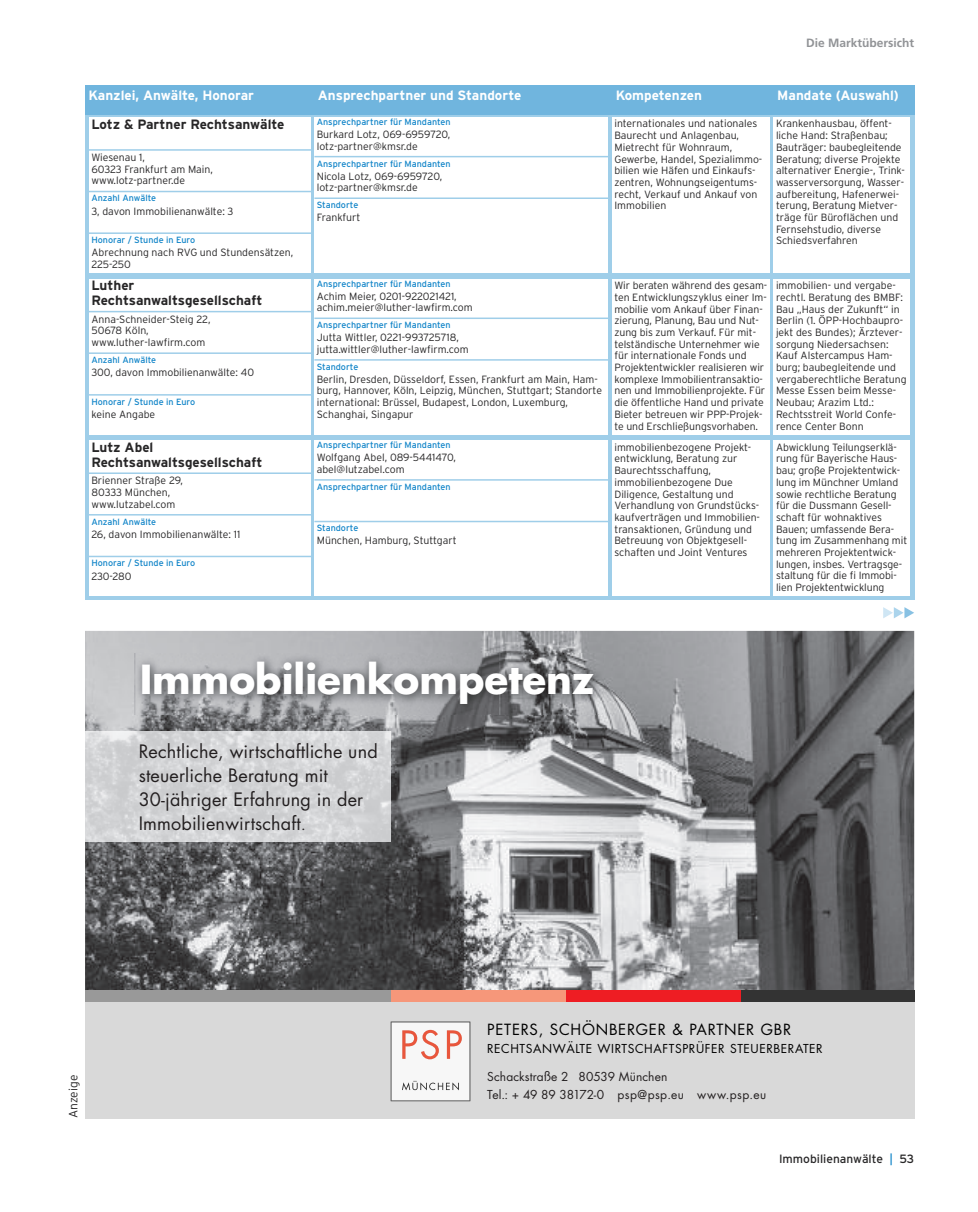
<style>
.page{position:relative;width:978px;height:1212px;background:#fff}
.page>*{position:absolute;margin:0;border:0;box-sizing:border-box;transform-origin:0 0}
.t1{font:700 39px "Futura";color:#fff}
.t2{font:18px/24px "Futura";letter-spacing:.01em;color:#231f20}
.t3{font:15px "Futura";letter-spacing:.05em;color:#000}
.t4{font:700 13.5px/15px "Interstate";color:#272627}
.t5{font:700 13.5px "Interstate";color:#fff}
.t6{font:12px/18px "Futura";letter-spacing:.01em;color:#231f20}
.t7{font:12px "Futura";letter-spacing:.05em;color:#000}
.t8{font:12px "Interstate";color:#272627}
.t9{font:700 12px "Frutiger";color:#919396}
.t10{font:300 12px "Interstate";color:#272627}
.t11{font:300 10.5px/11.7px "Interstate";color:#272627}
.t12{font:9px "Interstate";color:#1084c8}
.s1{font-size:15px}
.s2{color:#1084c8}
</style>
<div class="page">
<div style="left:85px;top:114px;width:829px;height:162px;background:#9fcee9"></div>
<div style="left:89px;top:117px;width:221px;height:156px;background:#fff"></div>
<div style="left:315px;top:117px;width:293px;height:156px;background:#fff"></div>
<div style="left:612px;top:117px;width:158px;height:156px;background:#fff"></div>
<div style="left:774px;top:117px;width:136px;height:156px;background:#fff"></div>
<div style="left:85px;top:85px;width:829px;height:29px;background:#70b5de"></div>
<hr style="left:87px;top:149px;width:226px;height:2px;background:#9fcee9">
<hr style="left:87px;top:232px;width:226px;height:2px;background:#9fcee9">
<hr style="left:87px;top:191px;width:226px;height:1px;background:#9fcee9">
<hr style="left:314px;top:156px;width:296px;height:1px;background:#9fcee9">
<hr style="left:314px;top:197px;width:296px;height:2px;background:#9fcee9">
<svg style="left:85px;top:276px;width:829px;height:162px;background:#acd4ec"></svg>
<div style="left:89px;top:279px;width:221px;height:155px;background:#fff"></div>
<div style="left:315px;top:279px;width:293px;height:155px;background:#fff"></div>
<div style="left:612px;top:279px;width:158px;height:155px;background:#fff"></div>
<div style="left:774px;top:279px;width:136px;height:155px;background:#fff"></div>
<hr style="left:87px;top:311px;width:226px;height:1px;background:#9fcee9">
<hr style="left:87px;top:394px;width:226px;height:2px;background:#9fcee9">
<hr style="left:87px;top:352px;width:226px;height:2px;background:#9fcee9">
<hr style="left:314px;top:318px;width:296px;height:1px;background:#9fcee9">
<hr style="left:314px;top:359px;width:296px;height:2px;background:#9fcee9">
<div style="left:85px;top:438px;width:829px;height:161px;background:#9fcee9"></div>
<div style="left:89px;top:440px;width:221px;height:156px;background:#fff"></div>
<div style="left:315px;top:440px;width:293px;height:156px;background:#fff"></div>
<div style="left:612px;top:440px;width:158px;height:156px;background:#fff"></div>
<div style="left:774px;top:440px;width:136px;height:156px;background:#fff"></div>
<hr style="left:87px;top:472px;width:226px;height:2px;background:#9fcee9">
<hr style="left:87px;top:556px;width:226px;height:1px;background:#9fcee9">
<hr style="left:87px;top:514px;width:226px;height:1px;background:#9fcee9">
<hr style="left:314px;top:479px;width:296px;height:2px;background:#9fcee9">
<hr style="left:314px;top:521px;width:296px;height:1px;background:#9fcee9">
<svg style="left:883px;top:607px;width:31px;height:11px"></svg>
<img style="left:85px;top:631px;width:829px;height:360px">
<div style="left:85px;top:1002px;width:829px;height:116px;background:#d9d9d9"></div>
<div style="left:740px;top:991px;width:174px;height:11px;background:#333"></div>
<div style="left:565px;top:991px;width:175px;height:11px;background:#ee1d23"></div>
<div style="left:85px;top:991px;width:307px;height:11px;background:#999"></div>
<svg style="left:391px;top:1021px;width:79px;height:80px;background:#ecdfdd"></svg>
<img style="left:135px;top:654px;width:469px;height:61px">
<img style="left:85px;top:732px;width:306px;height:109px">
<div style="left:391px;top:991px;width:174px;height:11px;background:#f6977a"></div>
<p class="t9" style="left:806px;top:38px;width:109px">Die Marktübersicht</p>
<p class="t5" style="left:88px;top:88px;width:167px">Kanzlei, Anwälte, Honorar</p>
<p class="t5" style="left:318px;top:88px;width:205px">Ansprechpartner und Standorte</p>
<p class="t5" style="left:616px;top:88px;width:88px">Kompetenzen</p>
<p class="t5" style="left:777px;top:88px;width:123px">Mandate (Auswahl)</p>
<p class="t4" style="left:91px;top:117px;width:194px">Lotz &amp; Partner Rechtsanwälte</p>
<p class="t11" style="left:91px;top:152px;width:123px">Wiesenau 1,<br>60323 Frankfurt am Main, www.lotz-partner.de</p>
<p class="t11" style="left:91px;top:205px;width:144px">3, davon Immobilienanwälte: 3</p>
<p class="t11" style="left:91px;top:247px;width:203px">Abrechnung nach RVG und Stundensätzen,<br>225-250</p>
<p class="t12" style="left:91px;top:193px;width:66px">Anzahl Anwälte</p>
<p class="t12" style="left:91px;top:235px;width:105px">Honorar / Stunde in Euro</p>
<p class="t4" style="left:91px;top:278px;width:172px">Luther<br>Rechtsanwaltsgesellschaft</p>
<p class="t11" style="left:91px;top:313px;width:121px">Anna-Schneider-Steig 22,<br>50678 Köln, www.luther-lawfirm.com</p>
<p class="t11" style="left:91px;top:367px;width:164px">300, davon Immobilienanwälte: 40</p>
<p class="t11" style="left:91px;top:408px;width:65px">keine Angabe</p>
<p class="t12" style="left:91px;top:355px;width:66px">Anzahl Anwälte</p>
<p class="t12" style="left:91px;top:396px;width:105px">Honorar / Stunde in Euro</p>
<p class="t4" style="left:91px;top:440px;width:172px">Lutz Abel<br>Rechtsanwaltsgesellschaft</p>
<p class="t11" style="left:91px;top:475px;width:93px">Brienner Straße 29,<br>80333 München, www.lutzabel.com</p>
<p class="t11" style="left:91px;top:528px;width:150px">26, davon Immobilienanwälte: 11</p>
<p class="t11" style="left:91px;top:570px;width:42px">230-280</p>
<p class="t12" style="left:91px;top:516px;width:66px">Anzahl Anwälte</p>
<p class="t12" style="left:91px;top:558px;width:105px">Honorar / Stunde in Euro</p>
<p class="t12" style="left:317px;top:117px;width:135px">Ansprechpartner für Mandanten</p>
<p class="t11" style="left:317px;top:129px;width:135px">Burkard Lotz, 069-6959720, lotz-partner@kmsr.de</p>
<p class="t11" style="left:317px;top:170px;width:127px">Nicola Lotz, 069-6959720, lotz-partner@kmsr.de</p>
<p class="t12" style="left:317px;top:158px;width:135px">Ansprechpartner für Mandanten</p>
<p class="t12" style="left:317px;top:200px;width:43px">Standorte</p>
<p class="t11" style="left:317px;top:212px;width:45px">Frankfurt</p>
<p class="t11" style="left:614px;top:118px;width:149px">internationales und nationales<br>Baurecht und Anlagenbau,<br>Mietrecht für Wohnraum,<br>Gewerbe, Handel, Spezialimmo&shy;bilien wie Häfen und Einkaufs&shy;zentren, Wohnungseigentums&shy;recht, Verkauf und Ankauf von<br>Immobilien</p>
<p class="t11" style="left:776px;top:118px;width:130px">Krankenhausbau, öffent&shy;liche Hand: Straßenbau;<br>Bauträger: baubegleitende<br>Beratung; diverse Projekte alternativer Energie-, Trink&shy;wasserversorgung, Wasser&shy;aufbereitung, Hafenerwei&shy;terung, Beratung Mietver&shy;träge für Büroflächen und<br>Fernsehstudio, diverse<br>Schiedsverfahren</p>
<p class="t12" style="left:317px;top:278px;width:135px">Ansprechpartner für Mandanten</p>
<p class="t11" style="left:317px;top:290px;width:157px">Achim Meier, 0201-922021421, achim.meier@luther-lawfirm.com</p>
<p class="t11" style="left:317px;top:332px;width:153px">Jutta Wittler, 0221-993725718, jutta.wittler@luther-lawfirm.com</p>
<p class="t12" style="left:317px;top:320px;width:135px">Ansprechpartner für Mandanten</p>
<p class="t12" style="left:317px;top:361px;width:43px">Standorte</p>
<p class="t11" style="left:317px;top:373px;width:287px">Berlin, Dresden, Düsseldorf, Essen, Frankfurt am Main, Ham&shy;burg, Hannover, Köln, Leipzig, München, Stuttgart; Standorte international: Brüssel, Budapest, London, Luxemburg, Schanghai, Singapur</p>
<p class="t12" style="left:317px;top:440px;width:135px">Ansprechpartner für Mandanten</p>
<p class="t11" style="left:317px;top:452px;width:141px">Wolfgang Abel, 089-5441470, abel@lutzabel.com</p>
<p class="t12" style="left:317px;top:481px;width:135px">Ansprechpartner für Mandanten</p>
<p class="t12" style="left:317px;top:523px;width:43px">Standorte</p>
<p class="t11" style="left:317px;top:535px;width:141px">München, Hamburg, Stuttgart</p>
<p class="t11" style="left:614px;top:280px;width:154px">Wir beraten während des gesam&shy;ten Entwicklungszyklus einer Im&shy;mobilie vom Ankauf über Finan&shy;zierung, Planung, Bau und Nut&shy;zung bis zum Verkauf. Für mit&shy;telständische Unternehmer wie für internationale Fonds und<br>Projektentwickler realisieren wir komplexe Immobilientransaktio&shy;nen und Immobilienprojekte. Für die öffentliche Hand und private<br>Bieter betreuen wir PPP-Projek&shy;te und Erschließungsvorhaben.</p>
<p class="t11" style="left:776px;top:280px;width:132px">immobilien- und vergabe&shy;rechtl. Beratung des BMBF:<br>Bau „Haus der Zukunft“ in<br>Berlin (1. ÖPP-Hochbaupro&shy;jekt des Bundes); Ärztever&shy;sorgung Niedersachsen:<br>Kauf Alstercampus Ham&shy;burg; baubegleitende und vergaberechtliche Beratung<br>Messe Essen beim Messe-<br>Neubau; Arazim Ltd.:<br>Rechtsstreit World Confe&shy;rence Center Bonn</p>
<p class="t11" style="left:614px;top:441px;width:147px">immobilienbezogene Projekt&shy;entwicklung, Beratung zur<br>Baurechtsschaffung, immobilienbezogene Due<br>Diligence, Gestaltung und<br>Verhandlung von Grundstücks&shy;kaufverträgen und Immobilien&shy;transaktionen, Gründung und<br>Betreuung von Objektgesell&shy;schaften und Joint Ventures</p>
<p class="t11" style="left:776px;top:441px;width:133px">Abwicklung Teilungserklä&shy;rung für Bayerische Haus&shy;bau; große Projektentwick&shy;lung im Münchner Umland sowie rechtliche Beratung für die Dussmann Gesell&shy;schaft für wohnaktives<br>Bauen; umfassende Bera&shy;tung im Zusammenhang mit mehreren Projektentwick&shy;lungen, insbes. Vertragsge&shy;staltung für die fi Immobi&shy;lien Projektentwicklung</p>
<h1 class="t1" style="left:140px;top:662px;width:456px">Immobilienkompetenz</h1>
<h2 class="t2" style="left:139px;top:741px;width:241px">Rechtliche, wirtschaftliche und steuerliche Beratung mit<br>30-jähriger Erfahrung in der<br>Immobilienwirtschaft<span class="s1">.</span></h2>
<p class="t10" style="left:66px;top:1118px;width:45px;rotate:-90deg">Anzeige</p>
<h3 class="t3" style="left:487px;top:1022px;width:306px">PETERS, SCHÖNBERGER &amp; PARTNER GBR</h3>
<p class="t7" style="left:487px;top:1043px;width:337px">RECHTSANWÄLTE WIRTSCHAFTSPRÜFER STEUERBERATER</p>
<p class="t6" style="left:487px;top:1069px;width:281px">Schackstraße 2 80539 München<br>Tel.: + 49 89 38172-0 psp@psp.eu www.psp.eu</p>
<p class="t8" style="left:779px;top:1151px;width:137px">Immobilienanwälte <span class="s2">|</span> 53</p>
</div>
